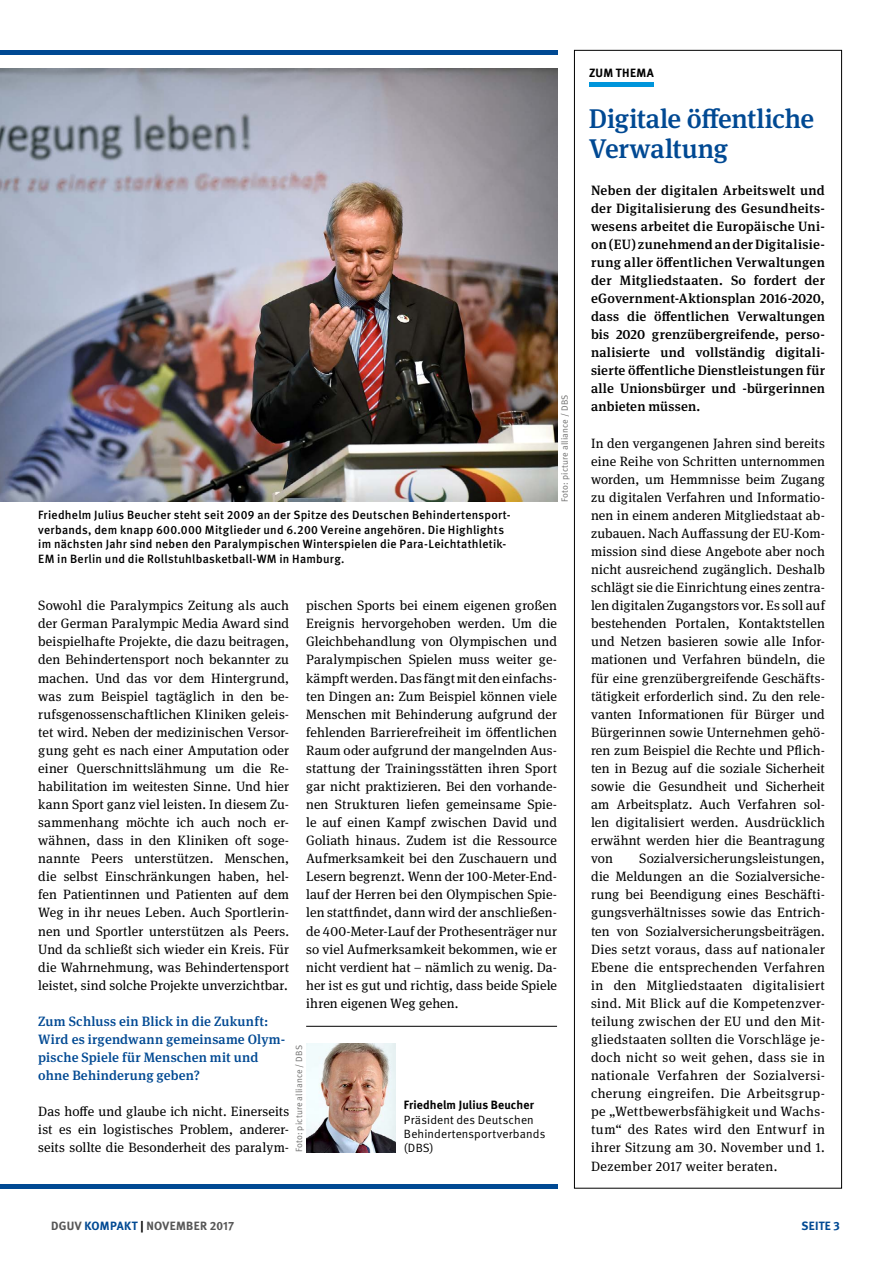
<style>
.page{position:relative;width:893px;height:1263px;background:#fff}
.page>*{position:absolute;margin:0;border:0;box-sizing:border-box;transform-origin:0 0}
.Hauptüberschrift{font:500 27px/30px "DGUV Meta Serif";letter-spacing:-.01em;color:#004993}
.Antwort{font:13.5px/18px "DGUV Meta Serif";letter-spacing:.005em;color:#000;text-align:justify}
.Erster_Absatz{font:13.5px/18px "DGUV Meta Serif";letter-spacing:.02em;color:#000;text-align:justify}
.Introtext__Zum_Thema{font:500 13.5px/18px "DGUV Meta Serif";letter-spacing:.01em;color:#000;text-align:justify}
.Frage{font:500 13.5px/18px "DGUV Meta Serif";letter-spacing:.015em;color:#004993}
.Bildzeile{font:500 12px/14.4px "DGUV Meta";letter-spacing:.02em;color:#000}
.Interview__Funktion{font:12px/14.4px "DGUV Meta";letter-spacing:.01em;color:#000}
.t1{font:700 12px "DGUV Meta";letter-spacing:.025em;color:#565656}
.Interview__Name{font:700 12px "DGUV Meta";letter-spacing:.015em;color:#000}
.Rubrik{font:700 12px "DGUV Meta";letter-spacing:.03em;color:#000}
.t2{font:700 12px "DGUV Meta";letter-spacing:.02em;color:#004993}
.Bildquelle{font:9px "DGUV Meta";letter-spacing:.02em;color:#6f6f6e}
.s1{color:#004993}
.s2{color:#000}
</style>
<div class="page">
<hr style="left:0;top:1184px;width:557px;height:4px;background:#004993">
<hr style="left:0;top:50px;width:557px;height:4px;background:#004993">
<hr style="left:589px;top:82px;width:65px;height:4px;background:#0095db">
<img style="left:0;top:68px;width:557px;height:434px">
<img style="left:306px;top:1044px;width:89px;height:108px">
<hr style="left:306px;top:1026px;width:251px;height:1px;background:#000">
<h1 class="Rubrik" style="left:589px;top:66px;width:66px">ZUM THEMA</h1>
<p class="Bildzeile" style="left:38px;top:508px;width:474px">Friedhelm Julius Beucher steht seit 2009 an der Spitze des Deutschen Behindertensport&shy;verbands, dem knapp 600.000 Mitglieder und 6.200 Vereine angehören. Die Highlights im nächsten Jahr sind neben den Paralympischen Winterspielen die Para-Leichtathletik-EM in Berlin und die Rollstuhlbasketball-WM in Hamburg.</p>
<p class="Bildquelle" style="left:559px;top:502px;width:109px;rotate:-90deg">Foto: picture alliance / DBS</p>
<p class="Antwort" style="left:38px;top:597px;width:252px">Sowohl die Paralympics Zeitung als auch der German Paralympic Media Award sind beispielhafte Projekte, die dazu beitragen, den Behindertensport noch bekannter zu machen. Und das vor dem Hintergrund, was zum Beispiel tagtäglich in den be&shy;rufsgenossenschaftlichen Kliniken geleis&shy;tet wird. Neben der medizinischen Versor&shy;gung geht es nach einer Amputation oder einer Querschnittslähmung um die Re&shy;habilitation im weitesten Sinne. Und hier kann Sport ganz viel leisten. In diesem Zu&shy;sammenhang möchte ich auch noch er&shy;wähnen, dass in den Kliniken oft soge&shy;nannte Peers unterstützen. Menschen, die selbst Einschränkungen haben, hel&shy;fen Patientinnen und Patienten auf dem Weg in ihr neues Leben. Auch Sportlerin&shy;nen und Sportler unterstützen als Peers.<br>Und da schließt sich wieder ein Kreis. Für die Wahrnehmung, was Behindertensport leistet, sind solche Projekte unverzichtbar.</p>
<p class="Frage" style="left:38px;top:1012px;width:249px">Zum Schluss ein Blick in die Zukunft:<br>Wird es irgendwann gemeinsame Olym&shy;pische Spiele für Menschen mit und ohne Behinderung geben?</p>
<p class="Antwort" style="left:38px;top:1103px;width:252px">Das hoffe und glaube ich nicht. Einerseits ist es ein logistisches Problem, anderer&shy;seits sollte die Besonderheit des paralym-</p>
<p class="Antwort" style="left:306px;top:597px;width:252px">pischen Sports bei einem eigenen großen Ereignis hervorgehoben werden. Um die Gleichbehandlung von Olympischen und Paralympischen Spielen muss weiter ge&shy;kämpft werden. Das fängt mit den einfachs&shy;ten Dingen an: Zum Beispiel können viele Menschen mit Behinderung aufgrund der fehlenden Barrierefreiheit im öffentlichen Raum oder aufgrund der mangelnden Aus&shy;stattung der Trainingsstätten ihren Sport gar nicht praktizieren. Bei den vorhande&shy;nen Strukturen liefen gemeinsame Spie&shy;le auf einen Kampf zwischen David und Goliath hinaus. Zudem ist die Ressource Aufmerksamkeit bei den Zuschauern und Lesern begrenzt. Wenn der 100-Meter-End&shy;lauf der Herren bei den Olympischen Spie&shy;len stattfindet, dann wird der anschließen&shy;de 400-Meter-Lauf der Prothesenträger nur so viel Aufmerksamkeit bekommen, wie er nicht verdient hat – nämlich zu wenig. Da&shy;her ist es gut und richtig, dass beide Spiele ihren eigenen Weg gehen.</p>
<p class="Bildquelle" style="left:294px;top:1152px;width:109px;rotate:-90deg">Foto: picture alliance / DBS</p>
<p class="Interview__Name" style="left:404px;top:1098px;width:131px">Friedhelm Julius Beucher</p>
<p class="Interview__Funktion" style="left:404px;top:1112px;width:143px">Präsident des Deutschen<br>Behindertensportverbands</p>
<p class="Interview__Funktion" style="left:404px;top:1141px;width:31px">(DBS)</p>
<p class="Hauptüberschrift" style="left:589px;top:104px;width:227px">Digitale öffentliche<br>Verwaltung</p>
<p class="Introtext__Zum_Thema" style="left:591px;top:181px;width:235px">Neben der digitalen Arbeitswelt und der Digitalisierung des Gesundheits&shy;wesens arbeitet die Europäische Uni&shy;on (EU) zunehmend an der Digitalisie&shy;rung aller öffentlichen Verwaltungen der Mitgliedstaaten. So fordert der eGovernment-Aktionsplan 2016-2020, dass die öffentlichen Verwaltungen bis 2020 grenzübergreifende, perso&shy;nalisierte und vollständig digitali&shy;sierte öffentliche Dienstleistungen für alle Unionsbürger und -bürgerinnen anbieten müssen.</p>
<p class="Erster_Absatz" style="left:591px;top:434px;width:235px">In den vergangenen Jahren sind bereits eine Reihe von Schritten unternommen worden, um Hemmnisse beim Zugang zu digitalen Verfahren und Informatio&shy;nen in einem anderen Mitgliedstaat ab&shy;zubauen. Nach Auffassung der EU-Kom&shy;mission sind diese Angebote aber noch nicht ausreichend zugänglich. Deshalb schlägt sie die Einrichtung eines zentra&shy;len digitalen Zugangstors vor. Es soll auf bestehenden Portalen, Kontaktstellen und Netzen basieren sowie alle Infor&shy;mationen und Verfahren bündeln, die für eine grenzübergreifende Geschäfts&shy;tätigkeit erforderlich sind. Zu den rele&shy;vanten Informationen für Bürger und Bürgerinnen sowie Unternehmen gehö&shy;ren zum Beispiel die Rechte und Pflich&shy;ten in Bezug auf die soziale Sicherheit sowie die Gesundheit und Sicherheit am Arbeitsplatz. Auch Verfahren sol&shy;len digitalisiert werden. Ausdrücklich erwähnt werden hier die Beantragung von</p>
<p class="Erster_Absatz" style="left:591px;top:850px;width:235px;text-indent:48px">Sozialversicherungsleistungen, die Meldungen an die Sozialversiche&shy;rung bei Beendigung eines Beschäfti&shy;gungsverhältnisses sowie das Entrich&shy;ten von Sozialversicherungsbeiträgen.<br>Dies setzt voraus, dass auf nationaler Ebene die entsprechenden Verfahren in den Mitgliedstaaten digitalisiert sind. Mit Blick auf die Kompetenzver&shy;teilung zwischen der EU und den Mit&shy;gliedstaaten sollten die Vorschläge je&shy;doch nicht so weit gehen, dass sie in nationale Verfahren der Sozialversi&shy;cherung eingreifen. Die Arbeitsgrup&shy;pe „Wettbewerbsfähigkeit und Wachs&shy;tum“ des Rates wird den Entwurf in ihrer Sitzung am 30. November und 1.<br>Dezember 2017 weiter beraten.</p>
<p class="t1" style="left:51px;top:1219px;width:185px">DGUV <span class="s1">KOMPAKT</span> <span class="s2">|</span> NOVEMBER 2017</p>
<p class="t2" style="left:802px;top:1219px;width:40px">SEITE 3</p>
</div>
